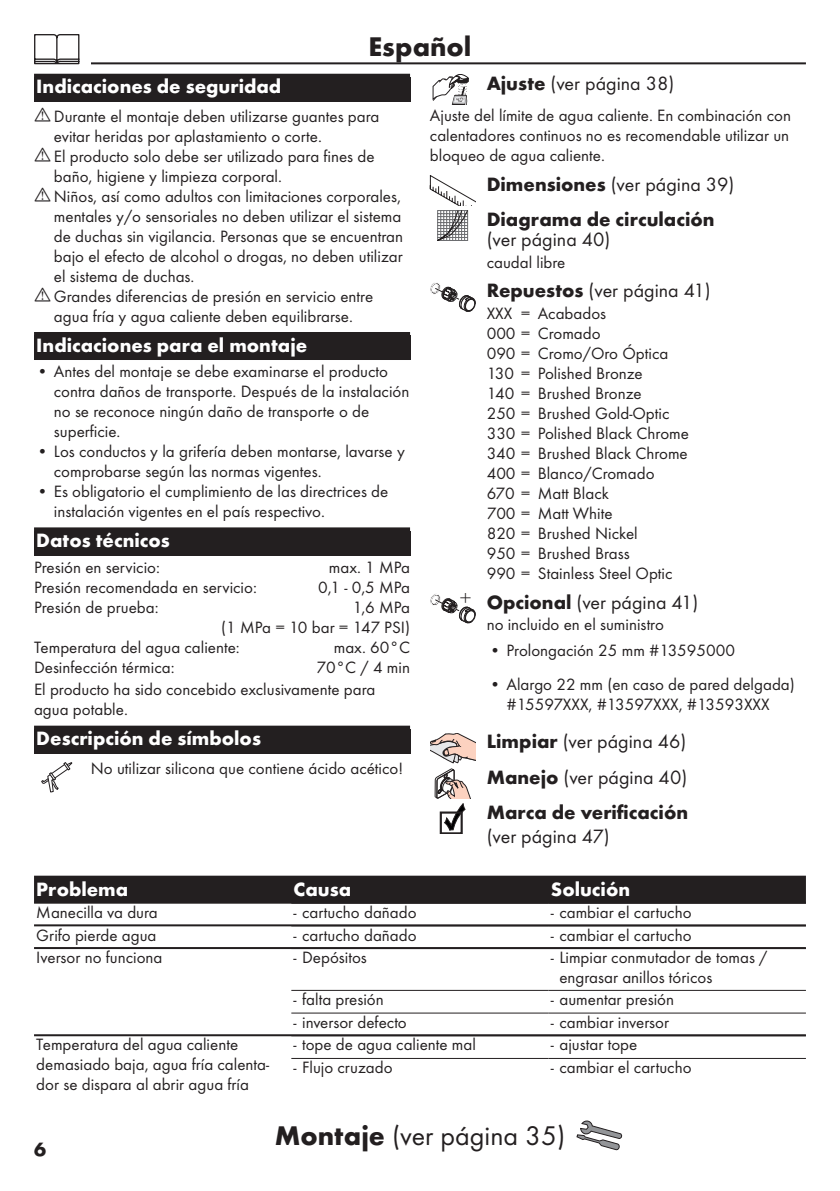
<style>
.page{position:relative;width:840px;height:1191px;background:#fff}
.page>*{position:absolute;margin:0;border:0;box-sizing:border-box;transform-origin:0 0}
.t1{font:28px "Futura TOT Boo";color:#231f20}
.t2{font:700 28px "Futura TOT";color:#231f20}
.t3{font:300 21.2px "Futura TOT";color:#231f20}
.t4{font:20px/35.4px "Futura TOT Boo";color:#231f20}
.t5{font:700 20px "Futura TOT";color:#fff}
.t6{font:700 20px "Futura TOT";color:#231f20}
.t7{font:17px/20px "Futura TOT Boo";color:#231f20}
.s1{font-family:"Futura TOT";font-weight:700}
</style>
<div class="page">
<hr style="left:34px;top:62px;width:771px;height:2px;background:#231f20">
<div style="left:23px;top:34px;width:68px;height:34px;background:#fff"></div>
<svg style="left:34px;top:34px;width:45px;height:30px"></svg>
<div style="left:34px;top:74px;width:376px;height:28px;background:#231f20"></div>
<div style="left:34px;top:332px;width:376px;height:28px;background:#231f20"></div>
<div style="left:34px;top:527px;width:376px;height:28px;background:#231f20"></div>
<div style="left:34px;top:729px;width:376px;height:25px;background:#231f20"></div>
<div style="left:34px;top:725px;width:376px;height:28px;background:#231f20"></div>
<svg style="left:41px;top:762px;width:32px;height:30px"></svg>
<svg style="left:432px;top:74px;width:36px;height:31px"></svg>
<svg style="left:429px;top:175px;width:46px;height:66px"></svg>
<svg style="left:430px;top:283px;width:45px;height:29px"></svg>
<svg style="left:430px;top:594px;width:45px;height:29px"></svg>
<svg style="left:430px;top:733px;width:45px;height:101px"></svg>
<svg style="left:576px;top:1120px;width:45px;height:30px"></svg>
<div style="left:34px;top:875px;width:771px;height:26px;background:#231f20"></div>
<hr style="left:34px;top:901px;width:771px;height:2px;background:#231f20">
<hr style="left:34px;top:924px;width:771px;height:2px;background:#231f20">
<hr style="left:34px;top:947px;width:771px;height:2px;background:#231f20">
<hr style="left:291px;top:990px;width:257px;height:1px;background:#231f20">
<hr style="left:548px;top:990px;width:257px;height:1px;background:#231f20">
<hr style="left:291px;top:1012px;width:257px;height:1px;background:#231f20">
<hr style="left:548px;top:1012px;width:257px;height:1px;background:#231f20">
<hr style="left:34px;top:1034px;width:771px;height:2px;background:#231f20">
<hr style="left:291px;top:1058px;width:257px;height:1px;background:#231f20">
<hr style="left:548px;top:1058px;width:257px;height:1px;background:#231f20">
<h1 class="t2" style="left:368px;top:29px;width:104px">Español</h1>
<p class="t5" style="left:36px;top:74px;width:246px">Indicaciones de seguridad</p>
<p class="t7" style="left:54px;top:106px;width:350px">Durante el montaje deben utilizarse guantes para evitar heridas por aplastamiento o corte.<br>El producto solo debe ser utilizado para fines de baño, higiene y limpieza corporal.<br>Niños, así como adultos con limitaciones corporales, mentales y/o sensoriales no deben utilizar el sistema de duchas sin vigilancia. Personas que se encuentran bajo el efecto de alcohol o drogas, no deben utilizar el sistema de duchas.<br>Grandes diferencias de presión en servicio entre agua fría y agua caliente deben equilibrarse.</p>
<p class="t5" style="left:36px;top:332px;width:272px">Indicaciones para el montaje</p>
<p class="t7" style="left:54px;top:361px;width:357px;text-indent:-17px">• Antes del montaje se debe examinarse el producto contra daños de transporte. Después de la instalación no se reconoce ningún daño de transporte o de superficie.</p>
<p class="t7" style="left:54px;top:441px;width:352px;text-indent:-17px">• Los conductos y la grifería deben montarse, lavarse y comprobarse según las normas vigentes.</p>
<p class="t7" style="left:54px;top:481px;width:336px;text-indent:-17px">• Es obligatorio el cumplimiento de las directrices de instalación vigentes en el país respectivo.</p>
<p class="t5" style="left:36px;top:528px;width:135px">Datos técnicos</p>
<p class="t7" style="left:34px;top:557px;width:127px">Presión en servicio:</p>
<p class="t7" style="left:329px;top:557px;width:83px">max. 1 MPa</p>
<p class="t7" style="left:34px;top:577px;width:224px">Presión recomendada en servicio:</p>
<p class="t7" style="left:318px;top:577px;width:93px">0,1 - 0,5 MPa</p>
<p class="t7" style="left:34px;top:597px;width:126px">Presión de prueba:</p>
<p class="t7" style="left:352px;top:597px;width:59px">1,6 MPa</p>
<p class="t7" style="left:221px;top:617px;width:190px">(1 MPa = 10 bar = 147 PSI)</p>
<p class="t7" style="left:34px;top:637px;width:207px">Temperatura del agua caliente:</p>
<p class="t7" style="left:333px;top:637px;width:78px">max. 60°C</p>
<p class="t7" style="left:34px;top:657px;width:142px">Desinfección térmica:</p>
<p class="t7" style="left:34px;top:655px;width:377px;line-height:22.8px;text-indent:282px">70°C / 4 min<br>El producto ha sido concebido exclusivamente para</p>
<p class="t7" style="left:34px;top:699px;width:95px">agua potable.</p>
<p class="t5" style="left:36px;top:726px;width:226px">Descripción de símbolos</p>
<p class="t7" style="left:91px;top:758px;width:314px">No utilizar silicona que contiene ácido acético!</p>
<p class="t4" style="left:486px;top:65px;width:189px"><span class="s1">Ajuste</span> (ver página 38)</p>
<p class="t7" style="left:429px;top:105px;width:362px;text-align:justify">Ajuste del límite de agua caliente. En combinación con calentadores continuos no es recomendable utilizar un bloqueo de agua caliente.</p>
<p class="t4" style="left:486px;top:166px;width:249px"><span class="s1">Dimensiones</span> (ver página 39)</p>
<p class="t6" style="left:486px;top:207px;width:229px">Diagrama de circulación</p>
<p class="t4" style="left:486px;top:221px;width:125px">(ver página 40)</p>
<p class="t7" style="left:486px;top:252px;width:80px">caudal libre</p>
<p class="t4" style="left:486px;top:273px;width:225px"><span class="s1">Repuestos</span> (ver página 41)</p>
<p class="t7" style="left:486px;top:303px;width:204px">XXX = Acabados<br>000 = Cromado<br>090 = Cromo/Oro Óptica<br>130 = Polished Bronze<br>140 = Brushed Bronze<br>250 = Brushed Gold-Optic<br>330 = Polished Black Chrome<br>340 = Brushed Black Chrome<br>400 = Blanco/Cromado<br>670 = Matt Black<br>700 = Matt White<br>820 = Brushed Nickel<br>950 = Brushed Brass<br>990 = Stainless Steel Optic</p>
<p class="t4" style="left:486px;top:584px;width:213px"><span class="s1">Opcional</span> (ver página 41)</p>
<p class="t7" style="left:486px;top:614px;width:179px">no incluido en el suministro</p>
<p class="t7" style="left:489px;top:640px;width:247px">• Prolongación 25 mm #13595000</p>
<p class="t7" style="left:489px;top:674px;width:306px;text-align:center">• Alargo 22 mm (en caso de pared delgada) #15597XXX, #13597XXX, #13593XXX</p>
<p class="t4" style="left:486px;top:724px;width:202px"><span class="s1">Limpiar</span> (ver página 46)<br><span class="s1">Manejo</span> (ver página 40)</p>
<p class="t6" style="left:486px;top:800px;width:203px">Marca de verificación</p>
<p class="t4" style="left:486px;top:818px;width:124px">(ver página 47)</p>
<p class="t3" style="left:459px;top:586px;width:13px">+</p>
<p class="t5" style="left:36px;top:877px;width:93px">Problema</p>
<p class="t5" style="left:293px;top:877px;width:59px">Causa</p>
<p class="t5" style="left:550px;top:877px;width:81px">Solución</p>
<p class="t7" style="left:36px;top:902px;width:123px">Manecilla va dura</p>
<p class="t7" style="left:293px;top:902px;width:124px">- cartucho dañado</p>
<p class="t7" style="left:550px;top:902px;width:142px">- cambiar el cartucho</p>
<p class="t7" style="left:36px;top:924px;width:122px">Grifo pierde agua</p>
<p class="t7" style="left:293px;top:924px;width:124px">- cartucho dañado</p>
<p class="t7" style="left:550px;top:924px;width:142px">- cambiar el cartucho</p>
<p class="t7" style="left:36px;top:947px;width:128px">Iversor no funciona</p>
<p class="t7" style="left:293px;top:947px;width:75px">- Depósitos</p>
<p class="t7" style="left:559px;top:947px;width:209px;text-indent:-8px">- Limpiar conmutador de tomas / engrasar anillos tóricos</p>
<p class="t7" style="left:293px;top:989px;width:92px">- falta presión</p>
<p class="t7" style="left:550px;top:989px;width:125px">- aumentar presión</p>
<p class="t7" style="left:293px;top:1012px;width:115px">- inversor defecto</p>
<p class="t7" style="left:550px;top:1012px;width:120px">- cambiar inversor</p>
<p class="t7" style="left:36px;top:1034px;width:234px">Temperatura del agua caliente demasiado baja, agua fría calenta&shy;dor se dispara al abrir agua fría</p>
<p class="t7" style="left:293px;top:1034px;width:184px">- tope de agua caliente mal</p>
<p class="t7" style="left:550px;top:1034px;width:88px">- ajustar tope</p>
<p class="t7" style="left:293px;top:1057px;width:100px">- Flujo cruzado</p>
<p class="t7" style="left:550px;top:1057px;width:142px">- cambiar el cartucho</p>
<p class="t6" style="left:34px;top:1136px;width:13px">6</p>
<h1 class="t1" style="left:274px;top:1119px;width:292px"><span class="s1">Montaje</span> (ver página 35)</h1>
</div>
